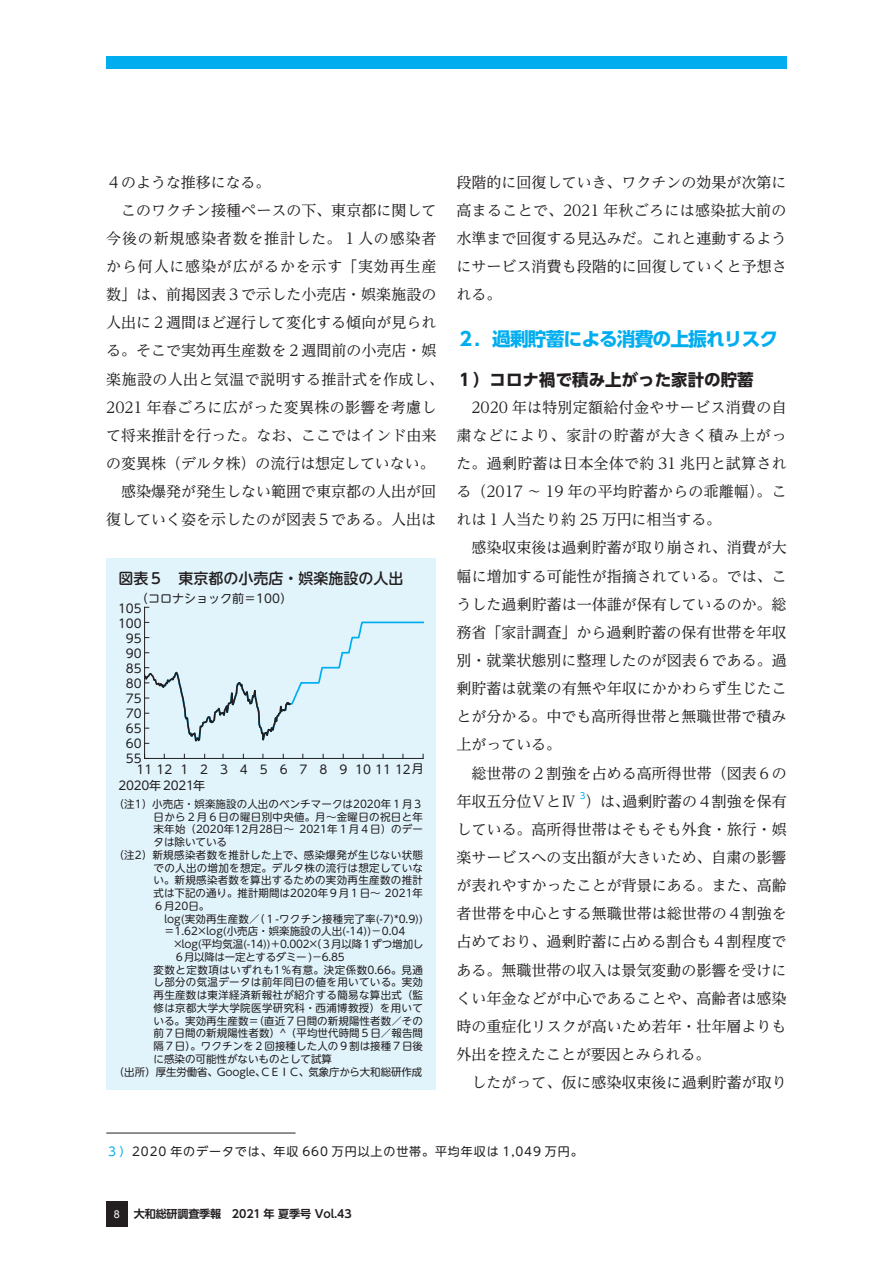
<style>
.page{position:relative;width:893px;height:1263px;background:#fff}
.page>*{position:absolute;margin:0;border:0;box-sizing:border-box;transform-origin:0 0}
.t1{font:700 18.75px "UD Shin Go Pr 6";letter-spacing:-.05em;color:#00aeef}
.t2{font:700 16.5px "UD Shin Go Pr 6";color:#231f20}
.t3{font:15px/28.2px "UD Reimin Pr 6";color:#231f20;text-align:justify}
.t4{font:15px "UD Reimin Pr 6";letter-spacing:.055em;color:#231f20}
.t5{font:15px "UD Reimin Pr 6";letter-spacing:.02em;color:#231f20}
.t6{font:15px "UD Reimin Pr 6";letter-spacing:.025em;color:#231f20}
.t7{font:500 15px "UD Shin M Go Pr 6";color:#231f20}
.t8{font:12px "UD Shin M Go Pr 6";letter-spacing:.075em;color:#231f20}
.t9{font:12px "UD Shin M Go Pr 6";color:#231f20}
.t10{font:12px/15.8px "UD Shin M Go Pr 6";letter-spacing:-.02em;color:#231f20}
.t11{font:700 11.1px "UD Shin Go Pr 6 De";letter-spacing:-.01em;color:#231f20}
.t12{font:10.8px "Arial";color:#fff}
.t13{font:10.5px "UD Shin M Go Pr 6";letter-spacing:.01em;color:#231f20}
.t14{font:10.5px "UD Shin M Go Pr 6";letter-spacing:.03em;color:#231f20}
.t15{font:10.5px "UD Shin M Go Pr 6";letter-spacing:.035em;color:#231f20}
.t16{font:10.5px "UD Shin M Go Pr 6";letter-spacing:-.02em;color:#231f20}
.t17{font:10.5px "UD Shin M Go Pr 6";letter-spacing:-.015em;color:#231f20}
.t18{font:10.5px "UD Shin M Go Pr 6";letter-spacing:.045em;color:#231f20}
.t19{font:10.5px "UD Shin M Go Pr 6";letter-spacing:-.03em;color:#231f20}
.t20{font:8.7px "UD Shin M Go Pr 6";color:#00aeef}
.s1{color:#00aeef}
</style>
<div class="page">
<div style="left:106px;top:56px;width:681px;height:13px;background:#00aeef"></div>
<div style="left:106px;top:1201px;width:22px;height:26px;background:#231f20"></div>
<hr style="left:106px;top:1133px;width:190px;height:1px;background:#231f20">
<div style="left:106px;top:558px;width:330px;height:532px;background:#e1f4fc"></div>
<hr style="left:144px;top:607px;width:1px;height:151px;background:#231f20">
<svg style="left:144px;top:621px;width:280px;height:138px"></svg>
<p class="t3" style="left:106px;top:167px;width:166px">４のような推移になる。</p>
<p class="t3" style="left:121px;top:195px;width:317px">このワクチン接種ペースの下、東京都に関して</p>
<p class="t4" style="left:106px;top:226px;width:332px">今後の新規感染者数を推計した。１人の感染者</p>
<p class="t4" style="left:106px;top:254px;width:332px">から何人に感染が広がるかを示す「実効再生産</p>
<p class="t3" style="left:106px;top:280px;width:332px">数」は、前掲図表３で示した小売店・娯楽施設の</p>
<p class="t3" style="left:106px;top:308px;width:331px">人出に２週間ほど遅行して変化する傾向が見られ</p>
<p class="t3" style="left:106px;top:336px;width:332px">る。そこで実効再生産数を２週間前の小売店・娯</p>
<p class="t6" style="left:106px;top:367px;width:339px">楽施設の人出と気温で説明する推計式を作成し、</p>
<p class="t5" style="left:106px;top:395px;width:332px">2021 年春ごろに広がった変異株の影響を考慮し</p>
<p class="t3" style="left:106px;top:421px;width:332px">て将来推計を行った。なお、ここではインド由来</p>
<p class="t3" style="left:106px;top:449px;width:330px">の変異株（デルタ株）の流行は想定していない。</p>
<p class="t3" style="left:121px;top:477px;width:317px">感染爆発が発生しない範囲で東京都の人出が回</p>
<p class="t3" style="left:106px;top:505px;width:331px">復していく姿を示したのが図表５である。人出は</p>
<p class="t7" style="left:118px;top:565px;width:287px">図表５　東京都の小売店・娯楽施設の人出</p>
<p class="t9" style="left:136px;top:589px;width:157px">（コロナショック前＝100）</p>
<p class="t9" style="left:118px;top:598px;width:25px">105</p>
<p class="t9" style="left:118px;top:613px;width:25px">100</p>
<p class="t9" style="left:126px;top:628px;width:17px">95</p>
<p class="t9" style="left:126px;top:643px;width:17px">90</p>
<p class="t9" style="left:126px;top:658px;width:17px">85</p>
<p class="t9" style="left:126px;top:673px;width:17px">80</p>
<p class="t9" style="left:126px;top:688px;width:17px">75</p>
<p class="t9" style="left:126px;top:704px;width:17px">70</p>
<p class="t9" style="left:126px;top:719px;width:17px">65</p>
<p class="t9" style="left:126px;top:734px;width:17px">60</p>
<p class="t9" style="left:126px;top:749px;width:17px">55</p>
<p class="t10" style="left:119px;top:761px;width:307px;text-indent:18px">11 12 1 2 3 4 5 6 7 8 9 10 11 12月<br>2020年 2021年</p>
<p class="t13" style="left:114px;top:795px;width:311px">（注1）小売店・娯楽施設の人出のベンチマークは2020年１月３</p>
<p class="t14" style="left:154px;top:808px;width:271px">日から２月６日の曜日別中央値。月～金曜日の祝日と年</p>
<p class="t13" style="left:154px;top:821px;width:271px">末年始（2020年12月28日～ 2021年１月４日）のデー</p>
<p class="t13" style="left:154px;top:833px;width:75px">タは除いている</p>
<p class="t15" style="left:114px;top:846px;width:311px">（注2）新規感染者数を推計した上で、感染爆発が生じない状態</p>
<p class="t14" style="left:154px;top:859px;width:271px">での人出の増加を想定。デルタ株の流行は想定していな</p>
<p class="t14" style="left:154px;top:872px;width:271px">い。新規感染者数を算出するための実効再生産数の推計</p>
<p class="t13" style="left:154px;top:884px;width:271px">式は下記の通り。推計期間は2020年９月１日～ 2021年</p>
<p class="t13" style="left:154px;top:897px;width:57px">６月20日。</p>
<p class="t13" style="left:164px;top:910px;width:261px">log(実効再生産数／（１-ワクチン接種完了率(-7)*0.9))</p>
<p class="t13" style="left:164px;top:923px;width:243px">＝1.62×log(小売店・娯楽施設の人出(-14))－0.04</p>
<p class="t16" style="left:173px;top:935px;width:252px">×log(平均気温(-14))＋0.002×（３月以降１ずつ増加し</p>
<p class="t19" style="left:174px;top:948px;width:172px">６月以降は一定とするダミー )－6.85</p>
<p class="t18" style="left:154px;top:961px;width:271px">変数と定数項はいずれも1％有意。決定係数0.66。見通</p>
<p class="t14" style="left:154px;top:974px;width:271px">し部分の気温データは前年同日の値を用いている。実効</p>
<p class="t14" style="left:154px;top:986px;width:271px">再生産数は東洋経済新報社が紹介する簡易な算出式（監</p>
<p class="t15" style="left:154px;top:999px;width:271px">修は京都大学大学院医学研究科・西浦博教授）を用いて</p>
<p class="t13" style="left:154px;top:1012px;width:271px">いる。実効再生産数＝（直近７日間の新規陽性者数／その</p>
<p class="t13" style="left:154px;top:1025px;width:271px">前７日間の新規陽性者数）^（平均世代時間５日／報告間</p>
<p class="t13" style="left:154px;top:1037px;width:271px">隔７日）。ワクチンを２回接種した人の９割は接種７日後</p>
<p class="t13" style="left:154px;top:1050px;width:180px">に感染の可能性がないものとして試算</p>
<p class="t17" style="left:114px;top:1063px;width:310px">（出所）厚生労働省、Google、ＣＥＩＣ、気象庁から大和総研作成</p>
<p class="t3" style="left:457px;top:167px;width:331px">段階的に回復していき、ワクチンの効果が次第に高まることで、2021 年秋ごろには感染拡大前の水準まで回復する見込みだ。これと連動するようにサービス消費も段階的に回復していくと予想される。</p>
<p class="t1" style="left:457px;top:324px;width:323px">２．過剰貯蓄による消費の上振れリスク</p>
<p class="t2" style="left:457px;top:366px;width:298px">１）コロナ禍で積み上がった家計の貯蓄</p>
<p class="t3" style="left:457px;top:392px;width:332px;text-indent:15px">2020 年は特別定額給付金やサービス消費の自粛などにより、家計の貯蓄が大きく積み上がった。過剰貯蓄は日本全体で約 31 兆円と試算される（2017 ～ 19 年の平均貯蓄からの乖離幅）。これは１人当たり約 25 万円に相当する。</p>
<p class="t3" style="left:457px;top:533px;width:332px;text-indent:15px">感染収束後は過剰貯蓄が取り崩され、消費が大幅に増加する可能性が指摘されている。では、こうした過剰貯蓄は一体誰が保有しているのか。総務省「家計調査」から過剰貯蓄の保有世帯を年収別・就業状態別に整理したのが図表６である。過剰貯蓄は就業の有無や年収にかかわらず生じたことが分かる。中でも高所得世帯と無職世帯で積み上がっている。</p>
<p class="t3" style="left:457px;top:758px;width:332px;text-indent:15px">総世帯の２割強を占める高所得世帯（図表６の年収五分位ⅤとⅣ</p>
<p class="t20" style="left:580px;top:789px;width:7px">3</p>
<p class="t3" style="left:457px;top:786px;width:332px;text-indent:129px">）は、過剰貯蓄の４割強を保有している。高所得世帯はそもそも外食・旅行・娯楽サービスへの支出額が大きいため、自粛の影響が表れやすかったことが背景にある。また、高齢者世帯を中心とする無職世帯は総世帯の４割強を占めており、過剰貯蓄に占める割合も４割程度である。無職世帯の収入は景気変動の影響を受けにくい年金などが中心であることや、高齢者は感染時の重症化リスクが高いため若年・壮年層よりも外出を控えたことが要因とみられる。</p>
<p class="t3" style="left:471px;top:1068px;width:317px">したがって、仮に感染収束後に過剰貯蓄が取り</p>
<p class="t8" style="left:106px;top:1142px;width:478px"><span class="s1">3）</span>2020 年のデータでは、年収 660 万円以上の世帯。平均年収は 1,049 万円。</p>
<p class="t12" style="left:114px;top:1207px;width:8px">8</p>
<p class="t11" style="left:134px;top:1205px;width:219px">大和総研調査季報　2021 年 夏季号 Vol.43</p>
</div>
